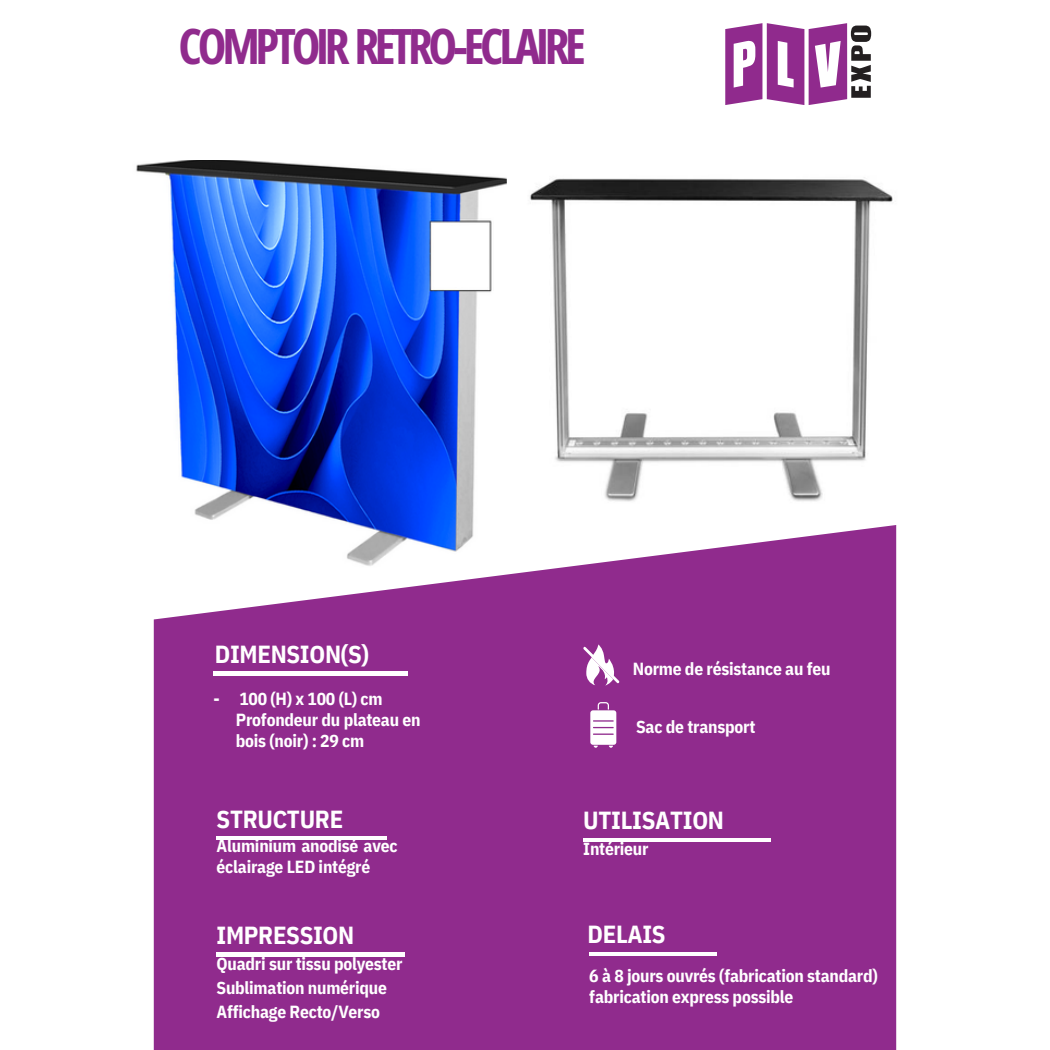
<style>
.page{position:relative;width:1050px;height:1050px;background:#fff}
.page>*{position:absolute;margin:0;border:0;box-sizing:border-box;transform-origin:0 0}
.t1{font:700 48.65px "Open Sans Condensed";letter-spacing:-.085em;color:#902b8d}
.t2{font:700 24.68px "IBM Plex Sans Cond";letter-spacing:-.01em;color:#fff}
.t3{font:700 17.5px/20.7px "IBM Plex Sans Cond";letter-spacing:-.01em;color:#fff}
</style>
<div class="page">
<div style="left:154px;top:525px;width:742px;height:525px;background:#902b8d"></div>
<hr style="left:213px;top:672px;width:195px;height:3px;background:#fff">
<svg style="left:583px;top:644px;width:36px;height:42px"></svg>
<hr style="left:217px;top:836px;width:169px;height:4px;background:#fff">
<hr style="left:217px;top:953px;width:187px;height:3px;background:#fff">
<hr style="left:583px;top:838px;width:188px;height:4px;background:#fff">
<hr style="left:589px;top:952px;width:128px;height:4px;background:#fff">
<svg style="left:590px;top:702px;width:26px;height:46px"></svg>
<svg style="left:725px;top:23px;width:146px;height:82px"></svg>
<img style="left:506px;top:177px;width:387px;height:325px">
<img style="left:136px;top:161px;width:370px;height:406px">
<div style="left:434px;top:227px;width:53px;height:60px;background:#fff"></div>
<p class="t1" style="left:179px;top:12px;width:409px">COMPTOIR RETRO-ECLAIRE</p>
<p class="t2" style="left:215px;top:638px;width:156px">DIMENSION(S)</p>
<h3 class="t3" style="left:633px;top:658px;width:199px">Norme de résistance au feu</h3>
<p class="t3" style="left:213px;top:689px;width:8px">-</p>
<p class="t3" style="left:239px;top:689px;width:145px">100 (H) x 100 (L) cm</p>
<p class="t3" style="left:236px;top:709px;width:186px">Profondeur du plateau en bois (noir) : 29 cm</p>
<p class="t3" style="left:636px;top:716px;width:121px">Sac de transport</p>
<p class="t2" style="left:217px;top:802px;width:128px">STRUCTURE</p>
<p class="t3" style="left:217px;top:835px;width:182px">Aluminium anodisé avec éclairage LED intégré</p>
<p class="t2" style="left:217px;top:918px;width:139px">IMPRESSION</p>
<h2 class="t3" style="left:217px;top:951px;width:187px;line-height:24.3px">Quadri sur tissu polyester<br>Sublimation numérique</h2>
<p class="t3" style="left:217px;top:1002px;width:165px">Affichage Recto/Verso</p>
<p class="t2" style="left:583px;top:804px;width:142px">UTILISATION</p>
<p class="t3" style="left:583px;top:839px;width:67px">Intérieur</p>
<p class="t2" style="left:588px;top:918px;width:80px">DELAIS</p>
<h2 class="t3" style="left:589px;top:965px;width:290px">6 à 8 jours ouvrés (fabrication standard) fabrication express possible</h2>
</div>
